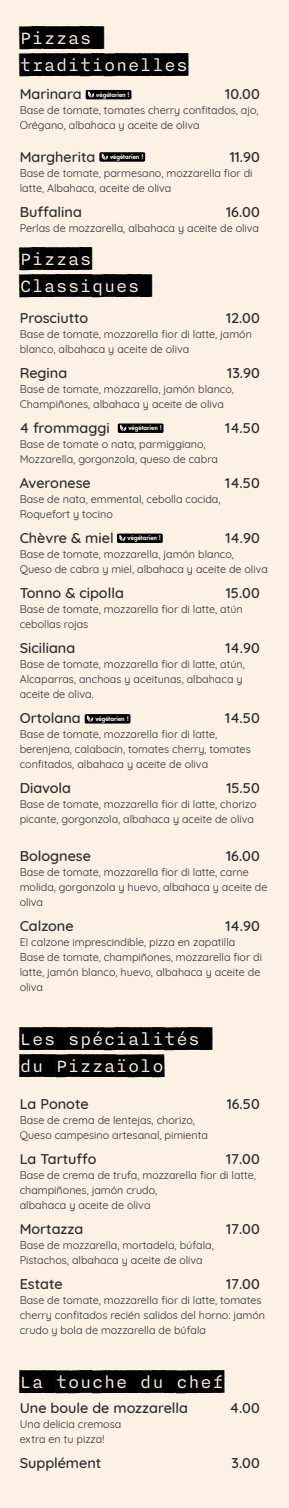
<style>
.page{position:relative;width:289px;height:1508px;background:#fff}
.page>*{position:absolute;margin:0;border:0;box-sizing:border-box;transform-origin:0 0}
.Produits{font:20px/26.8px "Nitti Typewriter Cameo";color:#000}
.Produits-2{font:500 14.4px "Quicksand";color:#2b2b2b}
.Produits-3{font:10.8px/15px "Quicksand";color:#2b2b2b}
.t1{font:800 6.45px "Futura";color:#fbf1e5}
</style>
<div class="page">
<div style="left:0;top:0;width:288px;height:1507px;background:#fbf1e5"></div>
<div style="left:85px;top:90px;width:46px;height:9px;background:#000;border-radius:2px"></div>
<svg style="left:87px;top:91px;width:7px;height:7px"></svg>
<div style="left:99px;top:152px;width:46px;height:10px;background:#000;border-radius:2px"></div>
<svg style="left:101px;top:153px;width:7px;height:7px"></svg>
<div style="left:118px;top:423px;width:45px;height:10px;background:#000;border-radius:2px"></div>
<svg style="left:120px;top:424px;width:6px;height:7px"></svg>
<div style="left:117px;top:533px;width:45px;height:10px;background:#000;border-radius:2px"></div>
<svg style="left:119px;top:534px;width:6px;height:7px"></svg>
<div style="left:85px;top:714px;width:45px;height:9px;background:#000;border-radius:2px"></div>
<svg style="left:86px;top:715px;width:7px;height:6px"></svg>
<p class="Produits" style="left:20px;top:25px;width:169px">PIZZAS<br>TRADITIONELLES</p>
<p class="Produits-2" style="left:20px;top:82px;width:63px">Marinara</p>
<p class="t1" style="left:96px;top:90px;width:35px">végétarien !</p>
<p class="Produits-2" style="left:225px;top:82px;width:36px">10.00</p>
<p class="Produits-3" style="left:20px;top:102px;width:240px">Base de tomate, tomates cherry confitados, ajo,</p>
<p class="Produits-3" style="left:20px;top:117px;width:181px">Orégano, albahaca y aceite de oliva</p>
<p class="Produits-2" style="left:20px;top:145px;width:77px">Margherita</p>
<p class="t1" style="left:110px;top:152px;width:35px">végétarien !</p>
<p class="Produits-2" style="left:229px;top:145px;width:31px">11.90</p>
<p class="Produits-3" style="left:20px;top:164px;width:234px">Base de tomate, parmesano, mozzarella fior di latte, Albahaca, aceite de oliva</p>
<p class="Produits-2" style="left:20px;top:200px;width:64px">Buffalina</p>
<p class="Produits-2" style="left:226px;top:200px;width:35px">16.00</p>
<p class="Produits-3" style="left:20px;top:219px;width:240px">Perlas de mozzarella, albahaca y aceite de oliva</p>
<p class="Produits" style="left:20px;top:246px;width:74px">PIZZAS</p>
<p class="Produits" style="left:20px;top:273px;width:121px">CLASSIQUES</p>
<p class="Produits-2" style="left:20px;top:306px;width:70px">Prosciutto</p>
<p class="Produits-2" style="left:226px;top:306px;width:35px">12.00</p>
<p class="Produits-3" style="left:20px;top:325px;width:233px">Base de tomate, mozzarella fior di latte, jamón blanco, albahaca y aceite de oliva</p>
<p class="Produits-2" style="left:20px;top:361px;width:49px">Regina</p>
<p class="Produits-2" style="left:227px;top:361px;width:34px">13.90</p>
<p class="Produits-3" style="left:20px;top:380px;width:215px">Base de tomate, mozzarella, jamón blanco,</p>
<p class="Produits-3" style="left:20px;top:395px;width:205px">Champiñones, albahaca y aceite de oliva</p>
<p class="Produits-2" style="left:20px;top:416px;width:91px">4 frommaggi</p>
<p class="t1" style="left:128px;top:423px;width:35px">végétarien !</p>
<p class="Produits-2" style="left:225px;top:416px;width:36px">14.50</p>
<p class="Produits-3" style="left:20px;top:435px;width:187px">Base de tomate o nata, parmiggiano,</p>
<p class="Produits-3" style="left:20px;top:450px;width:199px">Mozzarella, gorgonzola, queso de cabra</p>
<p class="Produits-2" style="left:20px;top:471px;width:72px">Averonese</p>
<p class="Produits-2" style="left:225px;top:471px;width:36px">14.50</p>
<p class="Produits-3" style="left:20px;top:490px;width:202px">Base de nata, emmental, cebolla cocida,</p>
<p class="Produits-3" style="left:20px;top:505px;width:94px">Roquefort y tocino</p>
<p class="Produits-2" style="left:20px;top:526px;width:95px">Chèvre &amp; miel</p>
<p class="t1" style="left:127px;top:533px;width:35px">végétarien !</p>
<p class="Produits-2" style="left:225px;top:526px;width:36px">14.90</p>
<p class="Produits-3" style="left:20px;top:545px;width:215px">Base de tomate, mozzarella, jamón blanco,</p>
<p class="Produits-3" style="left:20px;top:560px;width:249px">Queso de cabra y miel, albahaca y aceite de oliva</p>
<p class="Produits-2" style="left:20px;top:581px;width:105px">Tonno &amp; cipolla</p>
<p class="Produits-2" style="left:225px;top:581px;width:35px">15.00</p>
<p class="Produits-3" style="left:20px;top:600px;width:224px">Base de tomate, mozzarella fior di latte, atún</p>
<p class="Produits-3" style="left:20px;top:615px;width:70px">cebollas rojas</p>
<p class="Produits-2" style="left:20px;top:636px;width:57px">Siciliana</p>
<p class="Produits-2" style="left:225px;top:636px;width:36px">14.90</p>
<p class="Produits-3" style="left:20px;top:655px;width:226px">Base de tomate, mozzarella fior di latte, atún,<br>Alcaparras, anchoas y aceitunas, albahaca y aceite de oliva.</p>
<p class="Produits-2" style="left:20px;top:706px;width:62px">Ortolana</p>
<p class="t1" style="left:95px;top:714px;width:35px">végétarien !</p>
<p class="Produits-2" style="left:225px;top:706px;width:36px">14.50</p>
<p class="Produits-3" style="left:20px;top:725px;width:232px">Base de tomate, mozzarella fior di latte, berenjena, calabacín, tomates cherry, tomates confitados, albahaca y aceite de oliva</p>
<p class="Produits-2" style="left:20px;top:776px;width:53px">Diavola</p>
<p class="Produits-2" style="left:226px;top:776px;width:35px">15.50</p>
<p class="Produits-3" style="left:20px;top:795px;width:238px">Base de tomate, mozzarella fior di latte, chorizo picante, gorgonzola, albahaca y aceite de oliva</p>
<p class="Produits-2" style="left:20px;top:844px;width:73px">Bolognese</p>
<p class="Produits-2" style="left:226px;top:844px;width:35px">16.00</p>
<p class="Produits-3" style="left:20px;top:863px;width:249px">Base de tomate, mozzarella fior di latte, carne molida, gorgonzola y huevo, albahaca y aceite de oliva</p>
<p class="Produits-2" style="left:20px;top:914px;width:55px">Calzone</p>
<p class="Produits-2" style="left:225px;top:914px;width:36px">14.90</p>
<p class="Produits-3" style="left:20px;top:933px;width:217px">El calzone imprescindible, pizza en zapatilla</p>
<p class="Produits-3" style="left:20px;top:948px;width:243px">Base de tomate, champiñones, mozzarella fior di latte, jamón blanco, huevo, albahaca y aceite de oliva</p>
<p class="Produits" style="left:20px;top:1025px;width:181px">LES SPÉCIALITÉS</p>
<p class="Produits" style="left:20px;top:1052px;width:145px">DU PIZZAÏOLO</p>
<p class="Produits-2" style="left:20px;top:1092px;width:70px">La Ponote</p>
<p class="Produits-2" style="left:226px;top:1092px;width:34px">16.50</p>
<p class="Produits-3" style="left:20px;top:1111px;width:176px">Base de crema de lentejas, chorizo,</p>
<p class="Produits-3" style="left:20px;top:1126px;width:189px">Queso campesino artesanal, pimienta</p>
<p class="Produits-2" style="left:20px;top:1147px;width:78px">La Tartuffo</p>
<p class="Produits-2" style="left:226px;top:1147px;width:35px">17.00</p>
<p class="Produits-3" style="left:20px;top:1166px;width:237px">Base de crema de trufa, mozzarella fior di latte, champiñones, jamón crudo,</p>
<p class="Produits-3" style="left:20px;top:1196px;width:132px">albahaca y aceite de oliva</p>
<p class="Produits-2" style="left:20px;top:1217px;width:65px">Mortazza</p>
<p class="Produits-2" style="left:226px;top:1217px;width:35px">17.00</p>
<p class="Produits-3" style="left:20px;top:1236px;width:195px">Base de mozzarella, mortadela, búfala,</p>
<p class="Produits-3" style="left:20px;top:1251px;width:184px">Pistachos, albahaca y aceite de oliva</p>
<p class="Produits-2" style="left:20px;top:1272px;width:44px">Estate</p>
<p class="Produits-2" style="left:226px;top:1272px;width:35px">17.00</p>
<p class="Produits-3" style="left:20px;top:1291px;width:246px">Base de tomate, mozzarella fior di latte, tomates cherry confitados recién salidos del horno: jamón crudo y bola de mozzarella de búfala</p>
<p class="Produits" style="left:20px;top:1368px;width:206px">LA TOUCHE DU CHEF</p>
<p class="Produits-2" style="left:20px;top:1395px;width:170px">Une boule de mozzarella</p>
<p class="Produits-2" style="left:229px;top:1395px;width:31px">4.00</p>
<p class="Produits-3" style="left:20px;top:1415px;width:103px">Una delicia cremosa</p>
<p class="Produits-3" style="left:20px;top:1430px;width:86px">extra en tu pizza!</p>
<p class="Produits-2" style="left:20px;top:1450px;width:83px">Supplément</p>
<p class="Produits-2" style="left:231px;top:1450px;width:30px">3.00</p>
</div>
